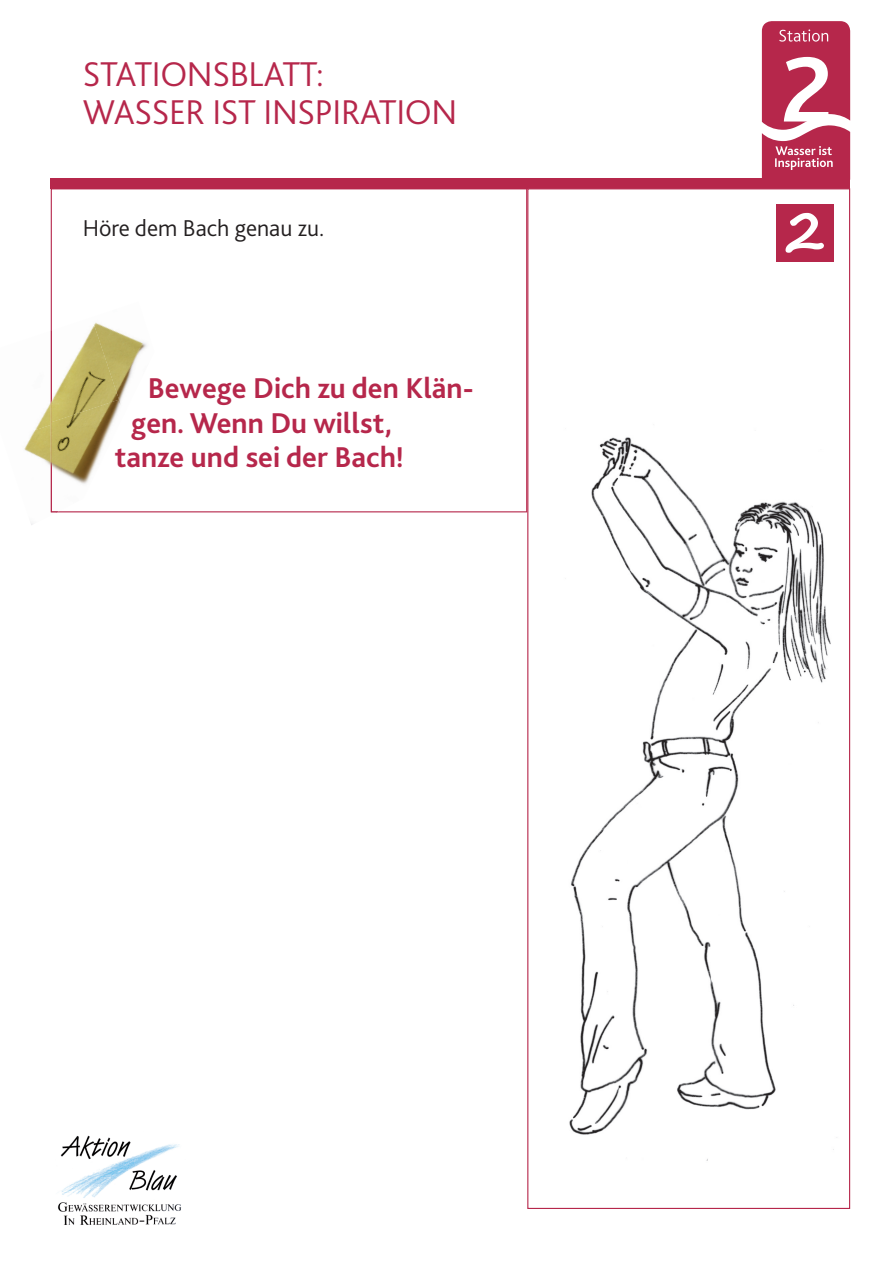
<style>
.page{position:relative;width:893px;height:1263px;background:#fff}
.page>*{position:absolute;margin:0;border:0;box-sizing:border-box;transform-origin:0 0}
.t1{font:300 36px/37.5px "Bliss 2";letter-spacing:-.01em;color:#b6274b}
.t2{font:700 30px "Bliss 2";color:#b6274b}
.t3{font:300 24px "Bliss 2";color:#231f20}
</style>
<div class="page">
<svg style="left:51px;top:189px;width:476px;height:323px"></svg>
<div style="left:51px;top:179px;width:799px;height:10px;background:#b6274b"></div>
<svg style="left:762px;top:21px;width:88px;height:158px"></svg>
<img style="left:58px;top:1135px;width:123px;height:90px">
<img style="left:38px;top:331px;width:13px;height:94px">
<img style="left:24px;top:425px;width:27px;height:47px">
<img style="left:31px;top:472px;width:26px;height:53px">
<img style="left:52px;top:317px;width:39px;height:82px">
<img style="left:91px;top:302px;width:63px;height:113px">
<img style="left:52px;top:399px;width:72px;height:112px">
<img style="left:51px;top:330px;width:1px;height:90px">
<img style="left:51px;top:420px;width:8px;height:92px">
<div style="left:527px;top:188px;width:323px;height:1021px;background:#fff;border:1px solid #b6274b"></div>
<img style="left:569px;top:437px;width:268px;height:724px">
<div style="left:776px;top:204px;width:57px;height:57px;background:#b6274b"></div>
<svg style="left:785px;top:213px;width:39px;height:40px"></svg>
<p class="t1" style="left:83px;top:55px;width:376px">STATIONSBLATT:<br>WASSER IST INSPIRATION</p>
<p class="t3" style="left:83px;top:213px;width:243px">Höre dem Bach genau zu.</p>
<p class="t2" style="left:148px;top:370px;width:327px">Bewege Dich zu den Klän-</p>
<p class="t2" style="left:131px;top:404px;width:262px">gen. Wenn Du willst,</p>
<p class="t2" style="left:115px;top:439px;width:291px">tanze und sei der Bach!</p>
</div>
